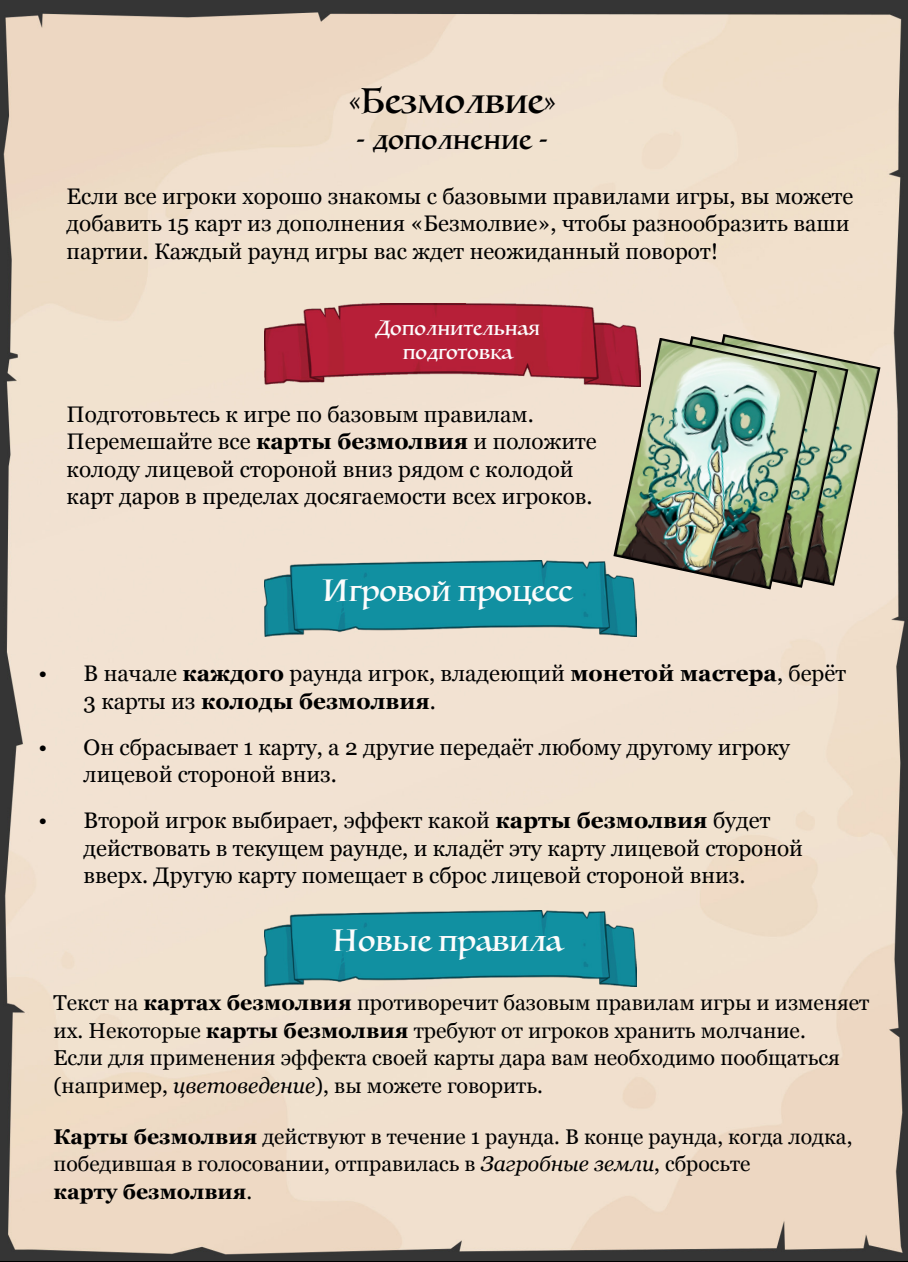
<style>
.page{position:relative;width:908px;height:1262px;background:#fff}
.page>*{position:absolute;margin:0;border:0;box-sizing:border-box;transform-origin:0 0}
.Paragraph_Style_2{font:35px "Luminari";color:#000}
.t1{font:30px "Luminari";color:#fcfcfc}
.Paragraph_Style_2-2{font:27.5px "Luminari";color:#000}
.Paragraph_Style_2-3{font:22.5px/27.5px "Georgia";color:#000}
.Paragraph_Style_2-4{font:21.5px/27.5px "Georgia";color:#000}
.Paragraph_Style_2-5{font:21.25px/27.5px "Georgia";color:#000}
.Paragraph_Style_2-6{font:700 21.25px "Georgia";color:#000}
.t2{font:20px "Luminari";color:#fcfcfc}
.s1{font-weight:700}
.s2{font-style:italic}
.s3{font-weight:400}
</style>
<div class="page">
<img style="left:0;top:0;width:907px;height:1259px">
<img style="left:264px;top:560px;width:372px;height:76px">
<img style="left:264px;top:910px;width:372px;height:76px">
<img style="left:264px;top:303px;width:376px;height:83px">
<img style="left:676px;top:334px;width:204px;height:252px">
<img style="left:644px;top:336px;width:204px;height:252px">
<img style="left:613px;top:338px;width:203px;height:251px">
<p class="Paragraph_Style_2" style="left:349px;top:71px;width:208px">«Безмолвие»</p>
<p class="Paragraph_Style_2-2" style="left:355px;top:116px;width:195px">- дополнение -</p>
<p class="Paragraph_Style_2-3" style="left:67px;top:181px;width:788px">Если все игроки хорошо знакомы с базовыми правилами игры, вы можете добавить 15 карт из дополнения «Безмолвие», чтобы разнообразить ваши партии. Каждый раунд игры вас ждет неожиданный поворот!</p>
<p class="t2" style="left:375px;top:311px;width:166px">Дополнительная</p>
<p class="t2" style="left:402px;top:335px;width:111px">подготовка</p>
<p class="Paragraph_Style_2-3" style="left:67px;top:399px;width:531px">Подготовьтесь к игре по базовым правилам.<br>Перемешайте все <span class="s1">карты безмолвия</span> и положите колоду лицевой стороной вниз рядом с колодой карт даров в пределах досягаемости всех игроков.</p>
<p class="t1" style="left:322px;top:564px;width:251px">Игровой процесс</p>
<p class="Paragraph_Style_2-3" style="left:84px;top:659px;width:763px;text-indent:-45px">• В начале <span class="s1">каждого</span> раунда игрок, владеющий <span class="s1">монетой мастера</span>, берёт<br>3 карты из <span class="s1">колоды безмолвия</span>.</p>
<p class="Paragraph_Style_2-3" style="left:84px;top:732px;width:707px;text-indent:-45px">• Он сбрасывает 1 карту, а 2 другие передаёт любому другому игроку лицевой стороной вниз.</p>
<p class="Paragraph_Style_2-3" style="left:84px;top:805px;width:720px;text-indent:-45px">• Второй игрок выбирает, эффект какой <span class="s1">карты безмолвия</span> будет действовать в текущем раунде, и кладёт эту карту лицевой стороной вверх. Другую карту помещает в сброс лицевой стороной вниз.</p>
<p class="t1" style="left:332px;top:915px;width:232px">Новые правила</p>
<p class="Paragraph_Style_2-4" style="left:54px;top:988px;width:817px">Текст на <span class="s1">картах безмолвия</span> противоречит базовым правилам игры и изменяет</p>
<p class="Paragraph_Style_2-4" style="left:54px;top:1015px;width:753px">их. Некоторые <span class="s1">карты безмолвия</span> требуют от игроков хранить молчание.</p>
<p class="Paragraph_Style_2-4" style="left:54px;top:1043px;width:787px">Если для применения эффекта своей карты дара вам необходимо пообщаться (например, <span class="s2">цветоведение</span>), вы можете говорить.</p>
<p class="Paragraph_Style_2-5" style="left:54px;top:1121px;width:800px"><span class="s1">Карты безмолвия</span> действуют в течение 1 раунда. В конце раунда, когда лодка, победившая в голосовании, отправилась в <span class="s2">Загробные земли</span>, сбросьте</p>
<p class="Paragraph_Style_2-6" style="left:54px;top:1175px;width:200px">карту безмолвия<span class="s3">.</span></p>
</div>
